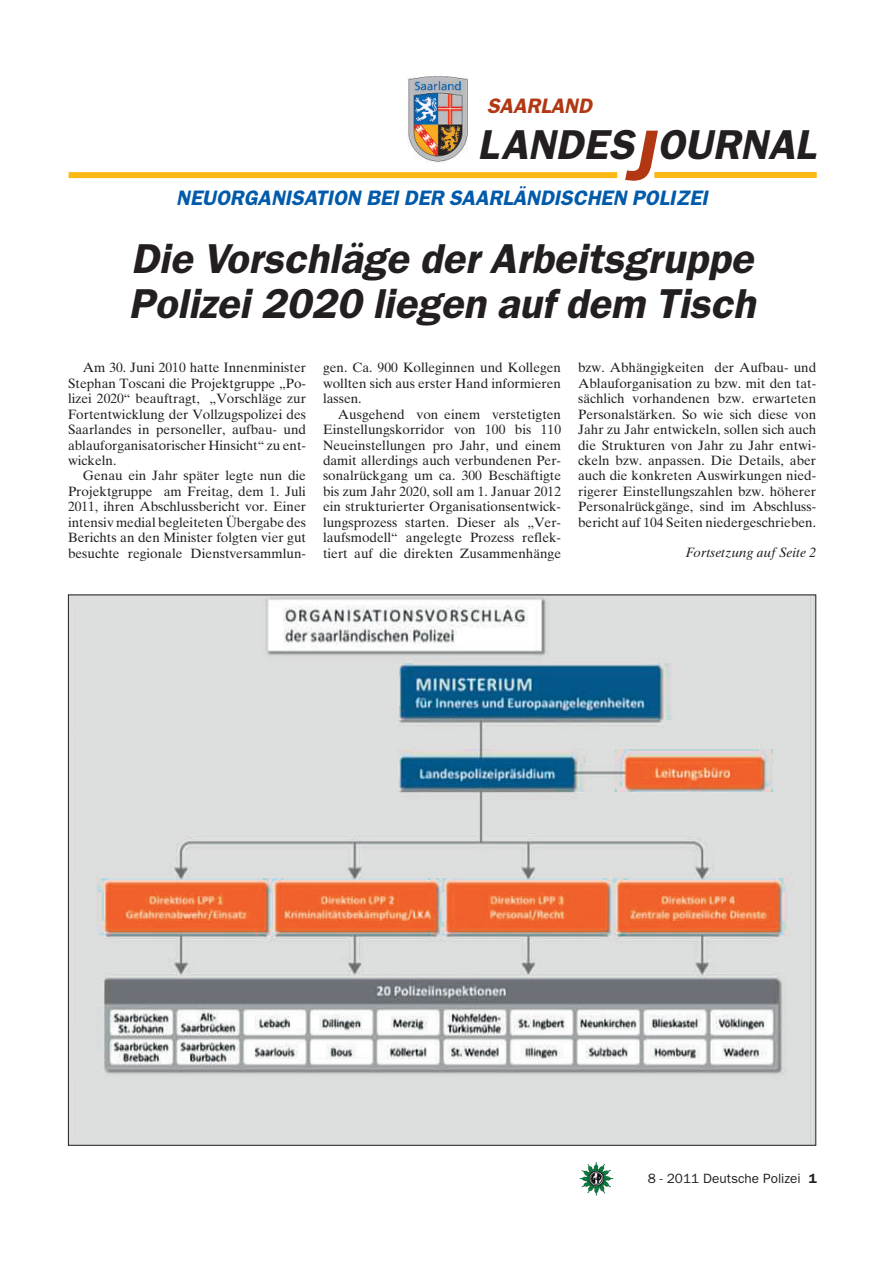
<style>
.page{position:relative;width:893px;height:1263px;background:#fff}
.page>*{position:absolute;margin:0;border:0;box-sizing:border-box;transform-origin:0 0}
.t1{font:42px/45px "Franklin Gothic Demi Oblique OV FDUGMB";color:#231f20}
.t2{font:21px "Franklin Gothic Demi Oblique OV FDUGMB";color:#015aaa}
.t3{font:21px "Franklin Gothic Demi Oblique OV FDUGMB";color:#b23814}
.t4{font:13.5px/15.5px "Times Ten Roman OV BDUGMB";color:#231f20;text-align:justify}
.t5{font:13.5px "Franklin Gothic Book OV XCUGMB";color:#231f20}
.t6{font:13.5px "Times Ten Italic OV ADUGMB";color:#231f20}
.s1{font-size:72px;color:#b23814}
.s2{font-family:"Franklin Gothic Demi OV YCUGMB"}
</style>
<div class="page">
<img style="left:581px;top:1164px;width:32px;height:32px">
<img style="left:408px;top:76px;width:60px;height:87px">
<div style="left:69px;top:172px;width:548px;height:6px;background:#fcb814"></div>
<div style="left:654px;top:172px;width:163px;height:6px;background:#fcb814"></div>
<img style="left:70px;top:597px;width:744px;height:547px">
<h2 class="t3" style="left:487px;top:98px;width:106px">SAARLAND</h2>
<h1 class="t1" style="left:477px;top:125px;width:340px">LANDES<span class="s1">J</span>OURNAL</h1>
<h2 class="t2" style="left:176px;top:190px;width:533px">NEUORGANISATION BEI DER SAARLÄNDISCHEN POLIZEI</h2>
<h1 class="t1" style="left:128px;top:239px;width:629px">Die Vorschläge der Arbeitsgruppe<br>Polizei 2020 liegen auf dem Tisch</h1>
<p class="t4" style="left:68px;top:361px;width:239px;text-indent:15px">Am 30. Juni 2010 hatte Innenminister Stephan Toscani die Projektgruppe „Po&shy;lizei 2020“ beauftragt, „Vorschläge zur Fortentwicklung der Vollzugspolizei des Saarlandes in personeller, aufbau- und ablauforganisatorischer Hinsicht“ zu ent&shy;wickeln.</p>
<p class="t4" style="left:68px;top:469px;width:239px;text-indent:15px">Genau ein Jahr später legte nun die Projektgruppe am Freitag, dem 1. Juli 2011, ihren Abschlussbericht vor. Einer intensiv medial begleiteten Übergabe des Berichts an den Minister folgten vier gut besuchte regionale Dienstversammlun-</p>
<p class="t4" style="left:323px;top:361px;width:240px">gen. Ca. 900 Kolleginnen und Kollegen wollten sich aus erster Hand informieren lassen.</p>
<p class="t4" style="left:323px;top:408px;width:240px;text-indent:15px">Ausgehend von einem verstetigten Einstellungskorridor von 100 bis 110<br>Neueinstellungen pro Jahr, und einem damit allerdings auch verbundenen Per&shy;sonalrückgang um ca. 300 Beschäftigte bis zum Jahr 2020, soll am 1. Januar 2012 ein strukturierter Organisationsentwick&shy;lungsprozess starten. Dieser als „Ver&shy;laufsmodell“ angelegte Prozess reflek&shy;tiert auf die direkten Zusammenhänge</p>
<p class="t4" style="left:578px;top:361px;width:240px">bzw. Abhängigkeiten der Aufbau- und Ablauforganisation zu bzw. mit den tat&shy;sächlich vorhandenen bzw. erwarteten Personalstärken. So wie sich diese von Jahr zu Jahr entwickeln, sollen sich auch die Strukturen von Jahr zu Jahr entwi&shy;ckeln bzw. anpassen. Die Details, aber auch die konkreten Auswirkungen nied&shy;rigerer Einstellungszahlen bzw. höherer Personalrückgänge, sind im Abschluss&shy;bericht auf 104 Seiten niedergeschrieben.</p>
<p class="t6" style="left:685px;top:547px;width:132px">Fortsetzung auf Seite 2</p>
<p class="t5" style="left:648px;top:1173px;width:171px">8 - 2011 Deutsche Polizei <span class="s2">1</span></p>
</div>
